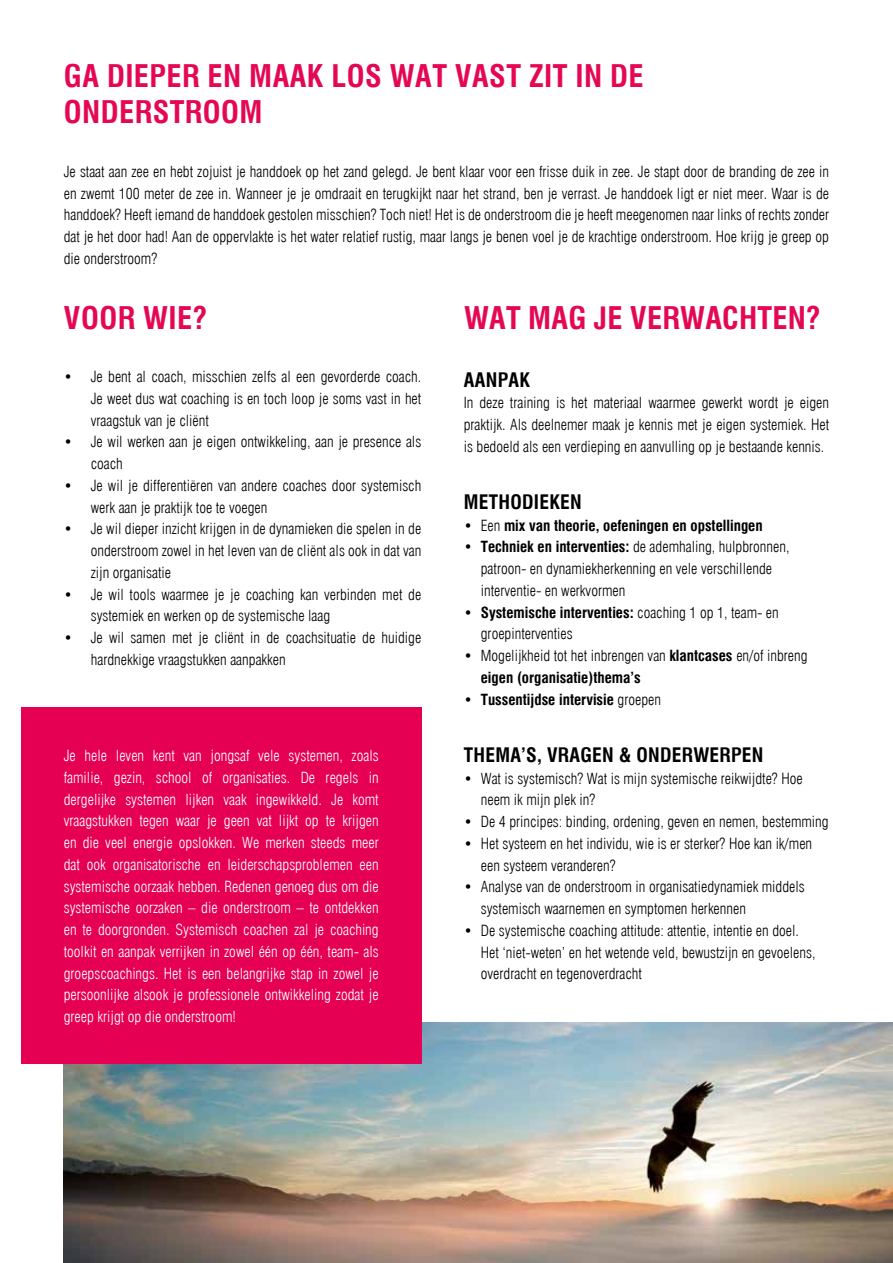
<style>
.page{position:relative;width:893px;height:1263px;background:#fff}
.page>*{position:absolute;margin:0;border:0;box-sizing:border-box;transform-origin:0 0}
.t1{font:700 condensed 30.45px/36.6px "Swiss 721 BT";letter-spacing:.015em;color:#e50654}
.t2{font:700 condensed 19.5px "Swiss 721 BT";letter-spacing:.015em;color:#000}
.t3{font:300 condensed 15px/21.8px "Swiss 721 BT";color:#000}
.t4{font:300 condensed 15px/21.8px "Swiss 721 BT";color:#fff;text-align:justify}
.t5{font:700 condensed 15px "Swiss 721 BT";color:#000}
.s1{font-weight:300}
.s2{font-weight:700}
</style>
<div class="page">
<img style="left:64px;top:1022px;width:829px;height:241px">
<div style="left:21px;top:707px;width:400px;height:357px;background:#e50053"></div>
<h1 class="t1" style="left:64px;top:57px;width:581px">GA DIEPER EN MAAK LOS WAT VAST ZIT IN DE<br>ONDERSTROOM</h1>
<p class="t3" style="left:64px;top:161px;width:767px;text-align:justify">Je staat aan zee en hebt zojuist je handdoek op het zand gelegd. Je bent klaar voor een frisse duik in zee. Je stapt door de branding de zee in en zwemt 100 meter de zee in. Wanneer je je omdraait en terugkijkt naar het strand, ben je verrast. Je handdoek ligt er niet meer. Waar is de handdoek? Heeft iemand de handdoek gestolen misschien? Toch niet! Het is de onderstroom die je heeft meegenomen naar links of rechts zonder dat je het door had! Aan de oppervlakte is het water relatief rustig, maar langs je benen voel je de krachtige onderstroom. Hoe krijg je greep op die onderstroom?</p>
<h1 class="t1" style="left:64px;top:300px;width:145px">VOOR WIE?</h1>
<p class="t3" style="left:91px;top:366px;width:332px;text-align:justify;text-indent:-27px">• Je bent al coach, misschien zelfs al een gevorderde coach.<br>Je weet dus wat coaching is en toch loop je soms vast in het vraagstuk van je cliënt</p>
<p class="t3" style="left:91px;top:431px;width:332px;text-indent:-27px">• Je wil werken aan je eigen ontwikkeling, aan je presence als coach</p>
<p class="t3" style="left:91px;top:475px;width:332px;text-indent:-27px">• Je wil je differentiëren van andere coaches door systemisch werk aan je praktijk toe te voegen</p>
<p class="t3" style="left:91px;top:518px;width:332px;text-align:justify;text-indent:-27px">• Je wil dieper inzicht krijgen in de dynamieken die spelen in de onderstroom zowel in het leven van de cliënt als ook in dat van zijn organisatie</p>
<p class="t3" style="left:91px;top:583px;width:332px;text-indent:-27px">• Je wil tools waarmee je je coaching kan verbinden met de systemiek en werken op de systemische laag</p>
<p class="t3" style="left:91px;top:627px;width:332px;text-indent:-27px">• Je wil samen met je cliënt in de coachsituatie de huidige hardnekkige vraagstukken aanpakken</p>
<p class="t4" style="left:64px;top:745px;width:316px">Je hele leven kent van jongsaf vele systemen, zoals familie, gezin, school of organisaties. De regels in dergelijke systemen lijken vaak ingewikkeld. Je komt vraagstukken tegen waar je geen vat lijkt op te krijgen en die veel energie opslokken. We merken steeds meer dat ook organisatorische en leiderschapsproblemen een systemische oorzaak hebben. Redenen genoeg dus om die systemische oorzaken – die onderstroom – te ontdekken en te doorgronden. Systemisch coachen zal je coaching toolkit en aanpak verrijken in zowel één op één, team- als groepscoachings. Het is een belangrijke stap in zowel je persoonlijke alsook je professionele ontwikkeling zodat je greep krijgt op die onderstroom!</p>
<h1 class="t1" style="left:464px;top:300px;width:358px">WAT MAG JE VERWACHTEN?</h1>
<h2 class="t2" style="left:464px;top:368px;width:68px">AANPAK</h2>
<p class="t3" style="left:464px;top:392px;width:367px;text-align:justify">In deze training is het materiaal waarmee gewerkt wordt je eigen praktijk. Als deelnemer maak je kennis met je eigen systemiek. Het is bedoeld als een verdieping en aanvulling op je bestaande kennis.</p>
<h2 class="t2" style="left:464px;top:490px;width:119px">METHODIEKEN</h2>
<p class="t5" style="left:464px;top:516px;width:300px"><span class="s1">• Een</span> mix van theorie, oefeningen en opstellingen</p>
<p class="t3" style="left:481px;top:536px;width:310px;text-indent:-17px"><span class="s2">• Techniek en interventies:</span> de ademhaling, hulpbronnen, patroon- en dynamiekherkenning en vele verschillende interventie- en werkvormen</p>
<p class="t3" style="left:481px;top:601px;width:300px;text-indent:-17px"><span class="s2">• Systemische interventies:</span> coaching 1 op 1, team- en groepinterventies</p>
<p class="t3" style="left:481px;top:645px;width:328px;text-indent:-17px">• Mogelijkheid tot het inbrengen van <span class="s2">klantcases</span> en/of inbreng <span class="s2">eigen (organisatie)thema’s</span></p>
<p class="t5" style="left:464px;top:690px;width:199px">• Tussentijdse intervisie <span class="s1">groepen</span></p>
<h2 class="t2" style="left:464px;top:743px;width:301px">THEMA’S, VRAGEN &amp; ONDERWERPEN</h2>
<p class="t3" style="left:481px;top:767px;width:323px;text-indent:-17px">• Wat is systemisch? Wat is mijn systemische reikwijdte? Hoe neem ik mijn plek in?</p>
<p class="t3" style="left:464px;top:811px;width:366px">• De 4 principes: binding, ordening, geven en nemen, bestemming</p>
<p class="t3" style="left:481px;top:832px;width:333px;text-indent:-17px">• Het systeem en het individu, wie is er sterker? Hoe kan ik/men een systeem veranderen?</p>
<p class="t3" style="left:481px;top:876px;width:326px;text-indent:-17px">• Analyse van de onderstroom in organisatiedynamiek middels systemisch waarnemen en symptomen herkennen</p>
<p class="t3" style="left:481px;top:919px;width:336px;text-indent:-17px">• De systemische coaching attitude: attentie, intentie en doel.<br>Het ‘niet-weten’ en het wetende veld, bewustzijn en gevoelens, overdracht en tegenoverdracht</p>
</div>
